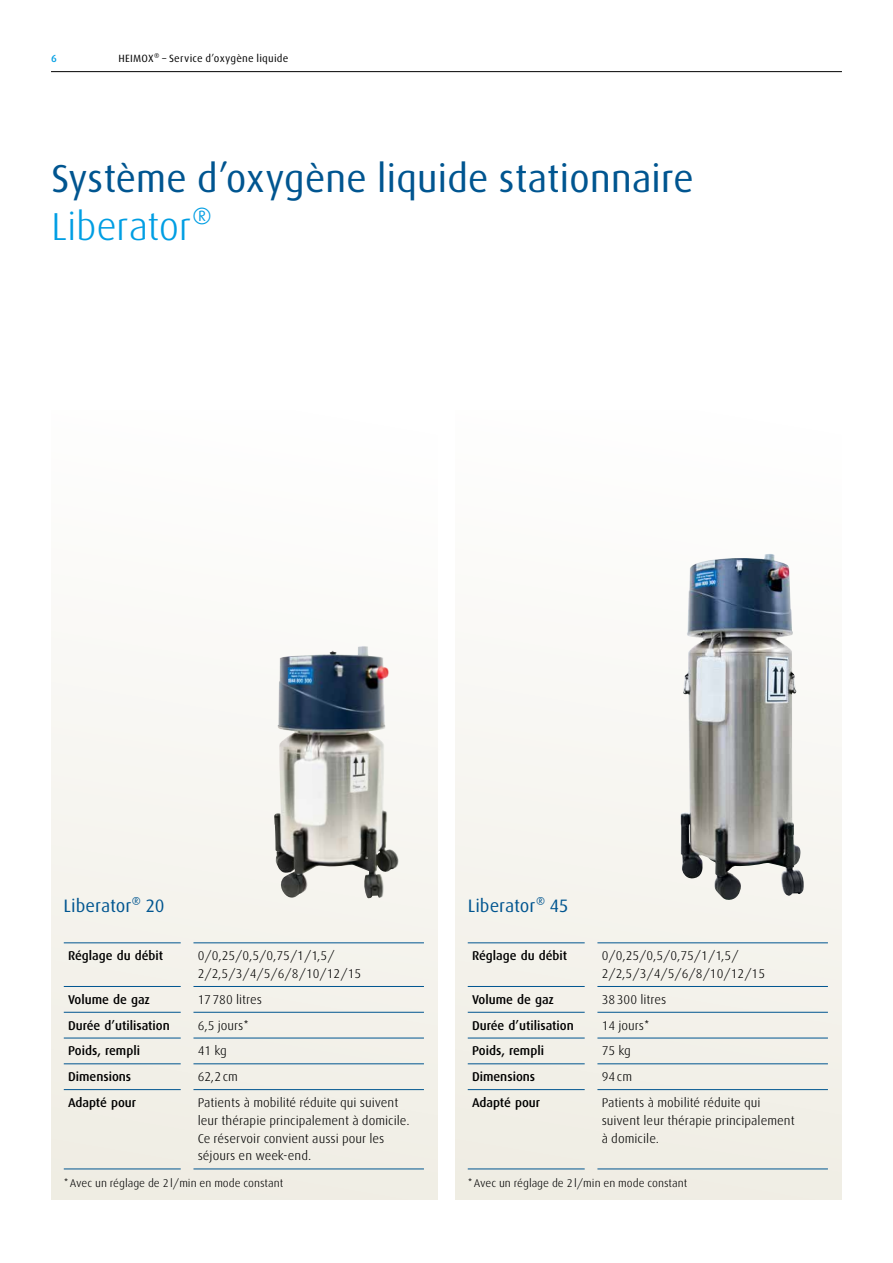
<style>
.page{position:relative;width:893px;height:1263px;background:#fff}
.page>*{position:absolute;margin:0;border:0;box-sizing:border-box;transform-origin:0 0}
.t1{font:39px "Linde Dax Global";letter-spacing:-.01em;color:#005590}
.t2{font:300 39px "Linde Dax Global";letter-spacing:-.01em;color:#009ee3}
.t3{font:18px "Linde Dax Global";letter-spacing:-.005em;color:#005590}
.t4{font:300 12.75px/17.9px "Linde Dax Global";color:#000}
.t5{font:500 12.75px "Linde Dax Global";color:#000}
.t6{font:300 11.25px "Linde Dax Global";color:#000}
.t7{font:10.5px "Linde Dax Global";letter-spacing:.02em;color:#000}
.t8{font:500 10.5px "Linde Dax Global";color:#009ee3}
</style>
<div class="page">
<div style="left:51px;top:411px;width:387px;height:789px;background:linear-gradient(to right,#f6f5f0,#f6f6f1)"></div>
<div style="left:455px;top:411px;width:387px;height:789px;background:linear-gradient(to bottom,#fefefe,#eeece3)"></div>
<img style="left:680px;top:554px;width:125px;height:346px">
<img style="left:274px;top:646px;width:126px;height:253px">
<hr style="left:51px;top:71px;width:791px;height:1px;background:#000">
<hr style="left:64px;top:942px;width:117px;height:1px;background:#005590">
<hr style="left:193px;top:942px;width:231px;height:1px;background:#005590">
<hr style="left:64px;top:986px;width:117px;height:1px;background:#005590">
<hr style="left:193px;top:986px;width:231px;height:1px;background:#005590">
<hr style="left:64px;top:1012px;width:117px;height:1px;background:#005590">
<hr style="left:193px;top:1012px;width:231px;height:1px;background:#005590">
<hr style="left:64px;top:1038px;width:117px;height:1px;background:#005590">
<hr style="left:193px;top:1038px;width:231px;height:1px;background:#005590">
<hr style="left:64px;top:1063px;width:117px;height:1px;background:#005590">
<hr style="left:193px;top:1063px;width:231px;height:1px;background:#005590">
<hr style="left:64px;top:1089px;width:117px;height:1px;background:#005590">
<hr style="left:193px;top:1089px;width:231px;height:1px;background:#005590">
<hr style="left:64px;top:1169px;width:117px;height:1px;background:#005590">
<hr style="left:193px;top:1169px;width:231px;height:1px;background:#005590">
<hr style="left:468px;top:942px;width:117px;height:1px;background:#005590">
<hr style="left:597px;top:942px;width:231px;height:1px;background:#005590">
<hr style="left:468px;top:986px;width:117px;height:1px;background:#005590">
<hr style="left:597px;top:986px;width:231px;height:1px;background:#005590">
<hr style="left:468px;top:1012px;width:117px;height:1px;background:#005590">
<hr style="left:597px;top:1012px;width:231px;height:1px;background:#005590">
<hr style="left:468px;top:1038px;width:117px;height:1px;background:#005590">
<hr style="left:597px;top:1038px;width:231px;height:1px;background:#005590">
<hr style="left:468px;top:1063px;width:117px;height:1px;background:#005590">
<hr style="left:597px;top:1063px;width:231px;height:1px;background:#005590">
<hr style="left:468px;top:1089px;width:117px;height:1px;background:#005590">
<hr style="left:597px;top:1089px;width:231px;height:1px;background:#005590">
<hr style="left:468px;top:1169px;width:117px;height:1px;background:#005590">
<hr style="left:597px;top:1169px;width:231px;height:1px;background:#005590">
<p class="t8" style="left:51px;top:52px;width:7px">6</p>
<p class="t7" style="left:118px;top:52px;width:172px">HEIMOX® – Service d’oxygène liquide</p>
<h1 class="t1" style="left:51px;top:156px;width:644px">Système d’oxygène liquide stationnaire</h1>
<h1 class="t2" style="left:51px;top:204px;width:163px">Liberator®</h1>
<h2 class="t3" style="left:64px;top:895px;width:103px">Liberator® 20</h2>
<h2 class="t3" style="left:468px;top:895px;width:102px">Liberator® 45</h2>
<p class="t5" style="left:68px;top:948px;width:97px">Réglage du débit</p>
<p class="t4" style="left:198px;top:947px;width:165px">0/0,25/0,5/0,75/1/1,5/<br>2/2,5/3/4/5/6/8/10/12/15</p>
<p class="t5" style="left:68px;top:992px;width:84px">Volume de gaz</p>
<p class="t4" style="left:198px;top:990px;width:66px">17780 litres</p>
<p class="t5" style="left:68px;top:1018px;width:103px">Durée d’utilisation</p>
<p class="t4" style="left:198px;top:1016px;width:53px">6,5 jours*</p>
<p class="t5" style="left:68px;top:1043px;width:74px">Poids, rempli</p>
<p class="t4" style="left:198px;top:1042px;width:31px">41 kg</p>
<p class="t5" style="left:68px;top:1069px;width:65px">Dimensions</p>
<p class="t4" style="left:198px;top:1068px;width:42px">62,2cm</p>
<p class="t5" style="left:68px;top:1095px;width:70px">Adapté pour</p>
<p class="t4" style="left:198px;top:1093px;width:213px">Patients à mobilité réduite qui suivent leur thérapie principalement à domicile.<br>Ce réservoir convient aussi pour les séjours en week-end.</p>
<p class="t6" style="left:64px;top:1177px;width:221px">*Avec un réglage de 2l/min en mode constant</p>
<p class="t5" style="left:472px;top:948px;width:97px">Réglage du débit</p>
<p class="t4" style="left:602px;top:947px;width:165px">0/0,25/0,5/0,75/1/1,5/<br>2/2,5/3/4/5/6/8/10/12/15</p>
<p class="t5" style="left:472px;top:992px;width:84px">Volume de gaz</p>
<p class="t4" style="left:602px;top:990px;width:66px">38300 litres</p>
<p class="t5" style="left:472px;top:1018px;width:103px">Durée d’utilisation</p>
<p class="t4" style="left:602px;top:1016px;width:49px">14 jours*</p>
<p class="t5" style="left:472px;top:1043px;width:74px">Poids, rempli</p>
<p class="t4" style="left:602px;top:1042px;width:31px">75 kg</p>
<p class="t5" style="left:472px;top:1069px;width:65px">Dimensions</p>
<p class="t4" style="left:602px;top:1068px;width:32px">94cm</p>
<p class="t5" style="left:472px;top:1095px;width:70px">Adapté pour</p>
<p class="t4" style="left:602px;top:1093px;width:195px">Patients à mobilité réduite qui suivent leur thérapie principalement à domicile.</p>
<p class="t6" style="left:468px;top:1177px;width:221px">*Avec un réglage de 2l/min en mode constant</p>
</div>
